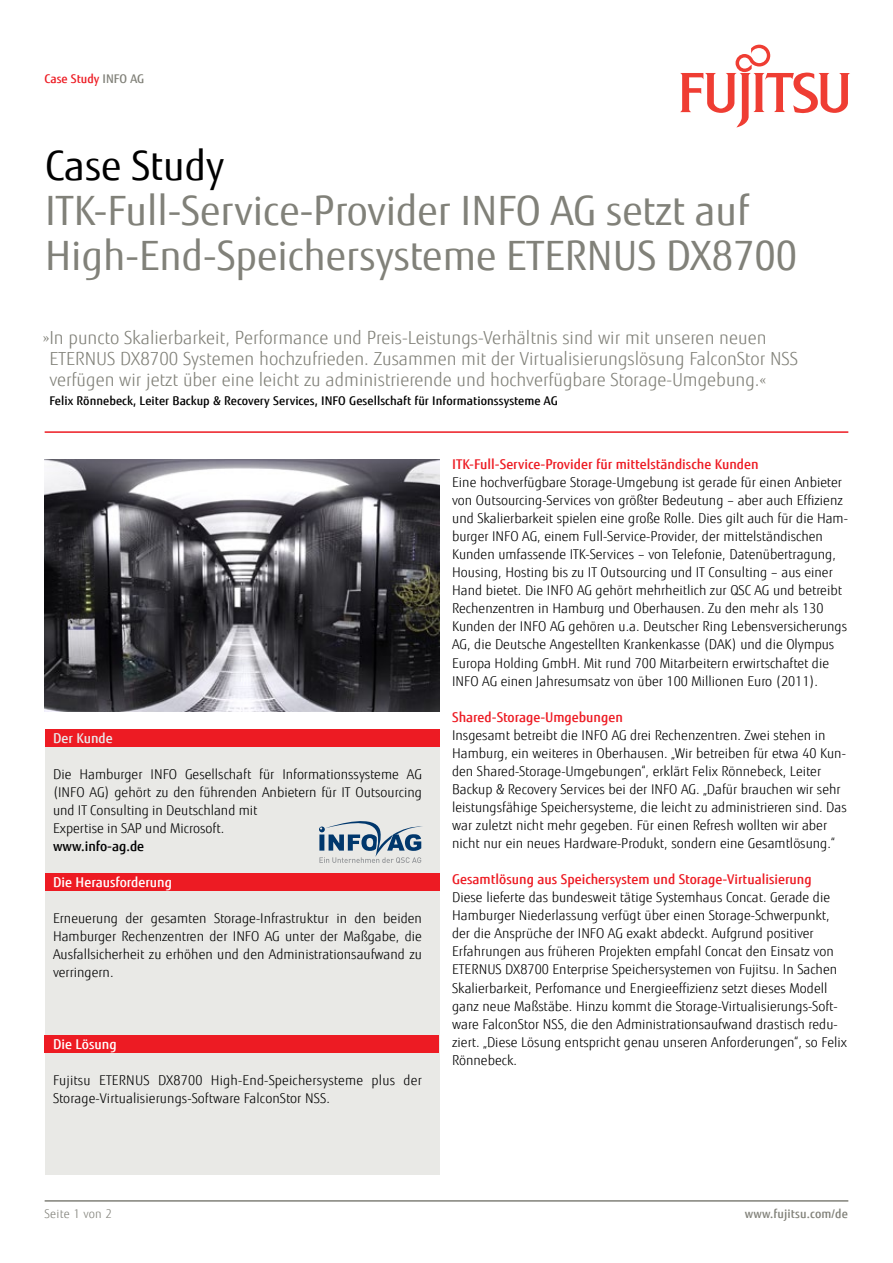
<style>
.page{position:relative;width:893px;height:1263px;background:#fff}
.page>*{position:absolute;margin:0;border:0;box-sizing:border-box;transform-origin:0 0}
.t1{font:40.5px/45px "Fujitsu Sans";color:#818179}
.t2{font:40.5px "Fujitsu Sans";color:#000}
.t3{font:300 18px/21px "Fujitsu Sans";color:#818179}
.t4{font:300 13.5px/18px "Fujitsu Sans";color:#000}
.t5{font:500 13.5px "Fujitsu Sans";color:#ed1b23}
.t6{font:500 13.5px "Fujitsu Sans";color:#fff}
.t7{font:500 13.5px "Fujitsu Sans";color:#000}
.t8{font:500 13.5px "Fujitsu Sans";color:#e9e9ea}
.t9{font:500 12px "Fujitsu Sans";letter-spacing:.005em;color:#000}
.t10{font:500 12px "Fujitsu Sans";letter-spacing:.01em;color:#818179}
.t11{font:500 12px "Fujitsu Sans";color:#ed1b23}
.t12{font:300 12px "Fujitsu Sans";letter-spacing:.02em;color:#818179}
.s1{color:#818179}
</style>
<div class="page">
<div style="left:45px;top:729px;width:394px;height:446px;background:#e9e9e6"></div>
<hr style="left:45px;top:431px;width:803px;height:2px;background:#ed1b23">
<hr style="left:45px;top:1200px;width:803px;height:2px;background:#818179">
<img style="left:45px;top:459px;width:394px;height:252px">
<div style="left:45px;top:729px;width:394px;height:18px;background:#ed1b23"></div>
<div style="left:45px;top:873px;width:394px;height:18px;background:#ed1b23"></div>
<div style="left:45px;top:1035px;width:394px;height:18px;background:#ed1b23"></div>
<svg style="left:319px;top:821px;width:104px;height:42px"></svg>
<svg style="left:680px;top:45px;width:170px;height:82px"></svg>
<p class="t11" style="left:45px;top:71px;width:101px">Case Study <span class="s1">INFO AG</span></p>
<h1 class="t2" style="left:45px;top:141px;width:181px">Case Study</h1>
<h1 class="t1" style="left:45px;top:189px;width:754px">ITK-Full-Service-Provider INFO AG setzt auf<br>High-End-Speichersysteme ETERNUS DX8700</h1>
<p class="t3" style="left:49px;top:327px;width:750px;text-indent:-6px">»In puncto Skalierbarkeit, Performance und Preis-Leistungs-Verhältnis sind wir mit unseren neuen<br>ETERNUS DX8700 Systemen hochzufrieden. Zusammen mit der Virtualisierungslösung FalconStor NSS verfügen wir jetzt über eine leicht zu administrierende und hochverfügbare Storage-Umgebung.«</p>
<p class="t9" style="left:49px;top:393px;width:510px">Felix Rönnebeck, Leiter Backup &amp; Recovery Services, INFO Gesellschaft für Informationssysteme AG</p>
<p class="t8" style="left:53px;top:730px;width:61px">Der Kunde</p>
<p class="t4" style="left:53px;top:765px;width:370px">Die Hamburger INFO Gesellschaft für Informationssysteme AG (INFO AG) gehört zu den führenden Anbietern für IT Outsourcing und IT Consulting in Deutschland mit<br>Expertise in SAP und Microsoft.</p>
<p class="t7" style="left:53px;top:838px;width:93px">www.info-ag.de</p>
<p class="t6" style="left:53px;top:874px;width:121px">Die Herausforderung</p>
<p class="t4" style="left:53px;top:909px;width:370px;text-align:justify">Erneuerung der gesamten Storage-Infrastruktur in den beiden Hamburger Rechenzentren der INFO AG unter der Maßgabe, die Ausfallsicherheit zu erhöhen und den Administrationsaufwand zu verringern.</p>
<p class="t6" style="left:53px;top:1036px;width:65px">Die Lösung</p>
<p class="t4" style="left:53px;top:1071px;width:370px">Fujitsu ETERNUS DX8700 High-End-Speichersysteme plus der<br>Storage-Virtualisierungs-Software FalconStor NSS.</p>
<p class="t5" style="left:452px;top:456px;width:308px">ITK-Full-Service-Provider für mittelständische Kunden</p>
<p class="t4" style="left:452px;top:473px;width:397px">Eine hochverfügbare Storage-Umgebung ist gerade für einen Anbieter von Outsourcing-Services von größter Bedeutung – aber auch Effizienz und Skalierbarkeit spielen eine große Rolle. Dies gilt auch für die Ham&shy;burger INFO AG, einem Full-Service-Provider, der mittelständischen Kunden umfassende ITK-Services – von Telefonie, Datenübertragung, Housing, Hosting bis zu IT Outsourcing und IT Consulting – aus einer Hand bietet. Die INFO AG gehört mehrheitlich zur QSC AG und betreibt Rechenzentren in Hamburg und Oberhausen. Zu den mehr als 130<br>Kunden der INFO AG gehören u.a. Deutscher Ring Lebensversicherungs AG, die Deutsche Angestellten Krankenkasse (DAK) und die Olympus Europa Holding GmbH. Mit rund 700 Mitarbeitern erwirtschaftet die INFO AG einen Jahresumsatz von über 100 Millionen Euro (2011).</p>
<p class="t5" style="left:452px;top:708px;width:172px">Shared-Storage-Umgebungen</p>
<p class="t4" style="left:452px;top:726px;width:396px">Insgesamt betreibt die INFO AG drei Rechenzentren. Zwei stehen in Hamburg, ein weiteres in Oberhausen. „Wir betreiben für etwa 40 Kun&shy;den Shared-Storage-Umgebungen“, erklärt Felix Rönnebeck, Leiter Backup &amp; Recovery Services bei der INFO AG. „Dafür brauchen wir sehr leistungsfähige Speichersysteme, die leicht zu administrieren sind. Das war zuletzt nicht mehr gegeben. Für einen Refresh wollten wir aber nicht nur ein neues Hardware-Produkt, sondern eine Gesamtlösung.“</p>
<p class="t5" style="left:452px;top:871px;width:361px">Gesamtlösung aus Speichersystem und Storage-Virtualisierung</p>
<p class="t4" style="left:452px;top:889px;width:396px">Diese lieferte das bundesweit tätige Systemhaus Concat. Gerade die Hamburger Niederlassung verfügt über einen Storage-Schwerpunkt, der die Ansprüche der INFO AG exakt abdeckt. Aufgrund positiver Erfahrungen aus früheren Projekten empfahl Concat den Einsatz von ETERNUS DX8700 Enterprise Speichersystemen von Fujitsu. In Sachen Skalierbarkeit, Perfomance und Energieeffizienz setzt dieses Modell ganz neue Maßstäbe. Hinzu kommt die Storage-Virtualisierungs-Soft&shy;ware FalconStor NSS, die den Administrationsaufwand drastisch redu&shy;ziert. „Diese Lösung entspricht genau unseren Anforderungen“, so Felix Rönnebeck.</p>
<p class="t12" style="left:45px;top:1207px;width:69px">Seite 1 von 2</p>
<p class="t10" style="left:745px;top:1207px;width:105px">www.fujitsu.com/de</p>
</div>
